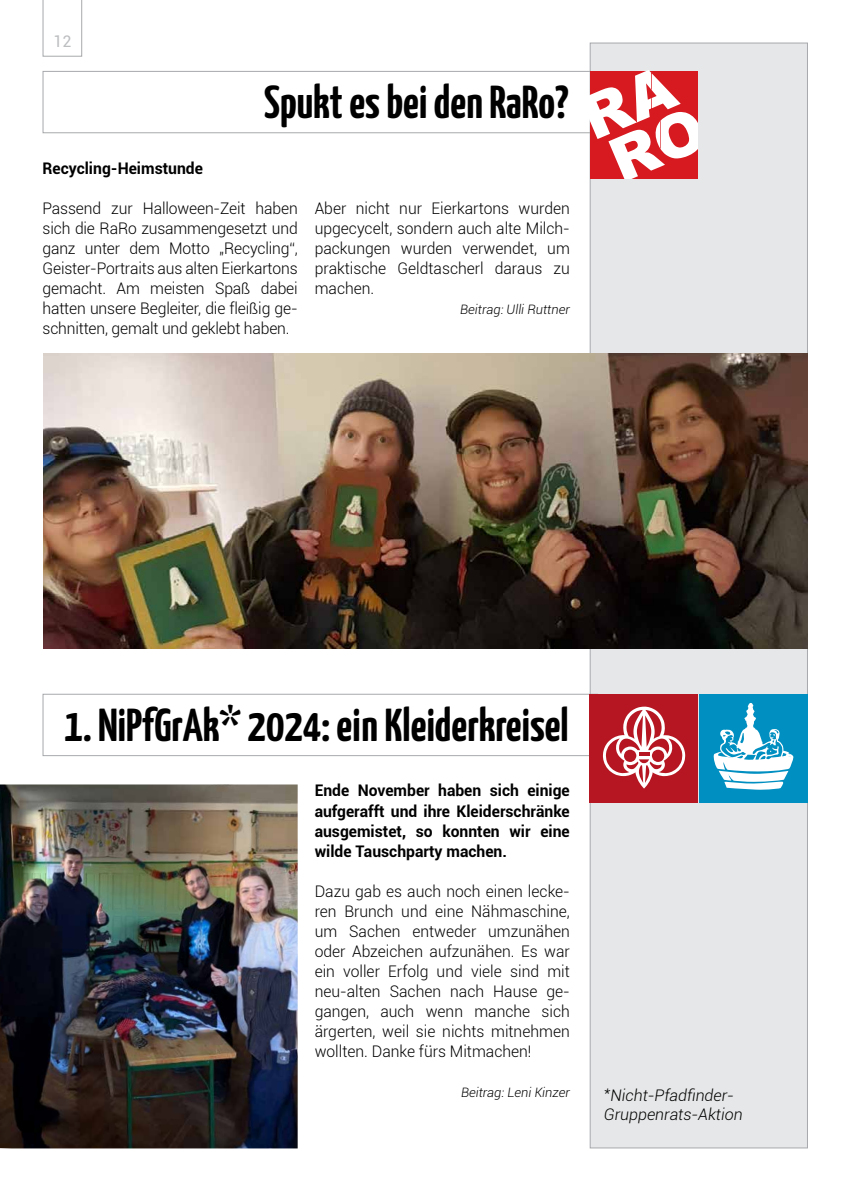
<style>
.page{position:relative;width:842px;height:1191px;background:#fff}
.page>*{position:absolute;margin:0;border:0;box-sizing:border-box;transform-origin:0 0}
.t1{font:700 46px "Yanone Kaffeesatz";color:#000}
.t2{font:300 16px/20px "Roboto";color:#000;text-align:justify}
.t3{font:700 16px/20px "Roboto";color:#000;text-align:justify}
.t4{font:italic 300 16px/19.2px "Roboto";color:#000}
.t5{font:16px "Roboto";color:#bcbec0}
.t6{font:italic 300 13px "Roboto";color:#000}
</style>
<div class="page">
<div style="left:43px;top:71px;width:555px;height:62px;border:1px solid #a7a9ac"></div>
<div style="left:590px;top:43px;width:218px;height:1105px;background:#e6e7e8;border:1px solid #a7a9ac"></div>
<svg style="left:43px;top:0;width:39px;height:57px"></svg>
<svg style="left:590px;top:71px;width:107px;height:108px;background:#e77a7e"></svg>
<img style="left:44px;top:353px;width:764px;height:295px">
<div style="left:43px;top:693px;width:555px;height:63px;border:1px solid #a7a9ac"></div>
<div style="left:699px;top:693px;width:109px;height:109px;background:#008fc1"></div>
<svg style="left:713px;top:703px;width:80px;height:87px"></svg>
<div style="left:590px;top:693px;width:108px;height:109px;background:#b51621"></div>
<svg style="left:603px;top:706px;width:82px;height:82px"></svg>
<img style="left:0;top:784px;width:298px;height:364px">
<p class="t5" style="left:53px;top:30px;width:20px">12</p>
<h1 class="t1" style="left:264px;top:70px;width:306px">Spukt es bei den RaRo?</h1>
<p class="t3" style="left:43px;top:157px;width:162px">Recycling-Heimstunde</p>
<p class="t2" style="left:43px;top:197px;width:257px">Passend zur Halloween-Zeit haben sich die RaRo zusammengesetzt und ganz unter dem Motto „Recycling“, Geister-Portraits aus alten Eierkartons gemacht. Am meisten Spaß dabei hatten unsere Begleiter, die fleißig ge&shy;schnitten, gemalt und geklebt haben.</p>
<p class="t2" style="left:315px;top:197px;width:257px">Aber nicht nur Eierkartons wurden upgecycelt, sondern auch alte Milch&shy;packungen wurden verwendet, um praktische Geldtascherl daraus zu machen.</p>
<p class="t6" style="left:460px;top:300px;width:111px">Beitrag: Ulli Ruttner</p>
<h1 class="t1" style="left:65px;top:692px;width:506px">1. NiPfGrAk* 2024: ein Kleiderkreisel</h1>
<p class="t3" style="left:315px;top:780px;width:257px">Ende November haben sich einige aufgerafft und ihre Kleiderschränke ausgemistet, so konnten wir eine wilde Tauschparty machen.</p>
<p class="t2" style="left:315px;top:880px;width:257px">Dazu gab es auch noch einen lecke&shy;ren Brunch und eine Nähmaschine, um Sachen entweder umzunähen oder Abzeichen aufzunähen. Es war ein voller Erfolg und viele sind mit neu-alten Sachen nach Hause ge&shy;gangen, auch wenn manche sich ärgerten, weil sie nichts mitnehmen wollten. Danke fürs Mitmachen!</p>
<p class="t6" style="left:461px;top:1083px;width:110px">Beitrag: Leni Kinzer</p>
<p class="t4" style="left:604px;top:1085px;width:140px">*Nicht-Pfadfinder-<br>Gruppenrats-Aktion</p>
</div>
